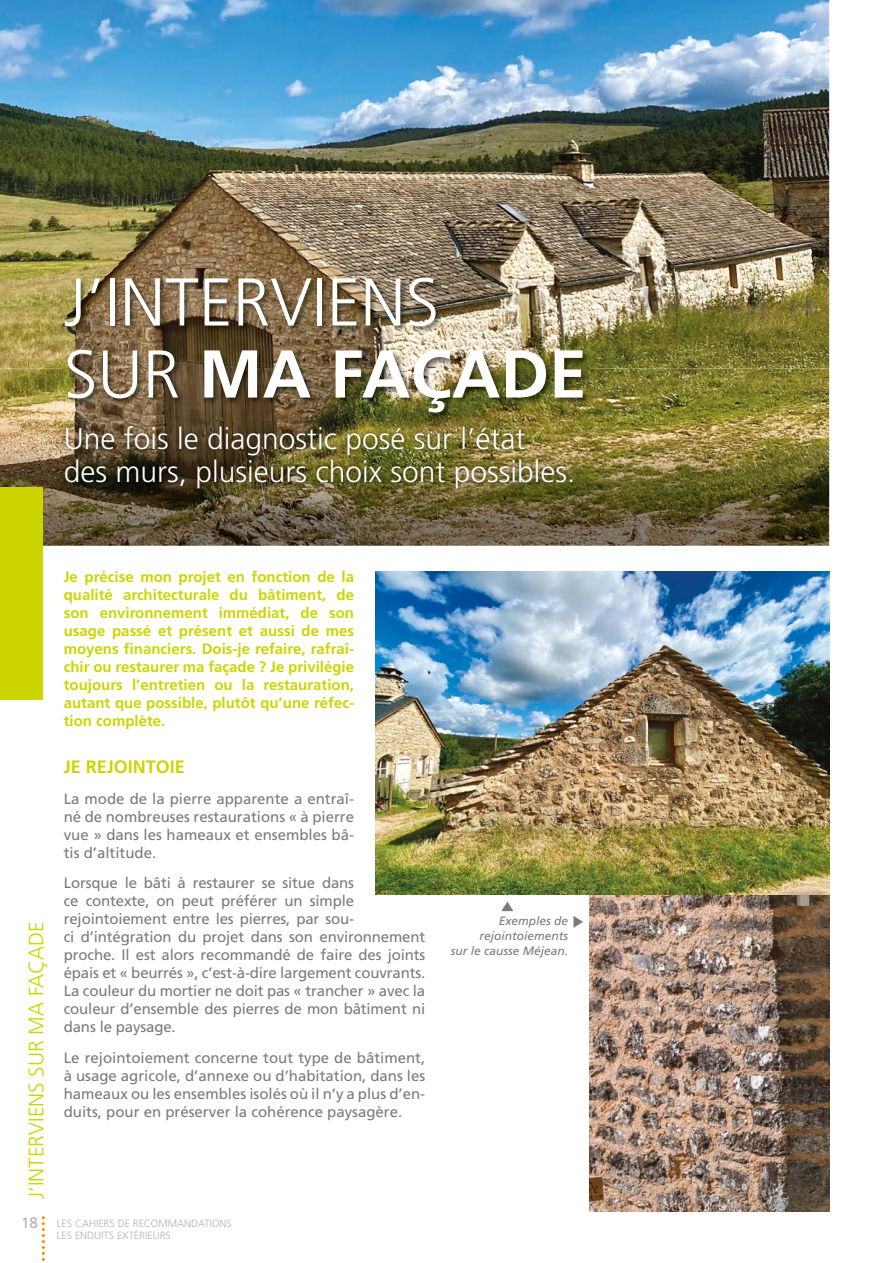
<style>
.page{position:relative;width:893px;height:1263px;background:#fff}
.page>*{position:absolute;margin:0;border:0;box-sizing:border-box;transform-origin:0 0}
.t1{font:300 67.5px/72px "Frutiger";color:#fff}
.t2{font:300 30px/33px "Frutiger";color:#fff}
.t3{font:300 21px "Frutiger";color:#cdd500}
.t4{font:700 18px "Frutiger";color:#cdd500}
.t5{font:15px/18px "Frutiger";letter-spacing:-.01em;color:#7c7b7b;text-align:justify}
.t6{font:700 15px/18px "Frutiger";color:#cdd500;text-align:justify}
.t7{font:15px "Frutiger";color:#b3b2b2}
.t8{font:italic 12px/15px "Frutiger";color:#7c7b7b;text-align:right}
.t9{font:300 10.5px/12.6px "Frutiger";color:#b3b2b2}
.s1{font-weight:700}
</style>
<div class="page">
<img style="left:0;top:0;width:829px;height:369px">
<img style="left:0;top:369px;width:103px;height:177px">
<img style="left:570px;top:369px;width:259px;height:177px">
<img style="left:103px;top:420px;width:467px;height:126px">
<svg style="left:42px;top:1216px;width:3px;height:45px"></svg>
<img style="left:63px;top:277px;width:527px;height:143px">
<img style="left:61px;top:421px;width:517px;height:72px">
<div style="left:0;top:488px;width:43px;height:212px;background:#cdd500"></div>
<img style="left:589px;top:894px;width:240px;height:318px">
<img style="left:375px;top:571px;width:454px;height:323px">
<svg style="left:573px;top:916px;width:10px;height:12px"></svg>
<svg style="left:501px;top:901px;width:12px;height:10px"></svg>
<h1 class="t1" style="left:64px;top:266px;width:524px">J’INTERVIENS<br>SUR <span class="s1">MA FAÇADE</span></h1>
<h2 class="t2" style="left:64px;top:422px;width:513px">Une fois le diagnostic posé sur l’état des murs, plusieurs choix sont possibles.</h2>
<h3 class="t3" style="left:24px;top:1199px;width:279px;rotate:-90deg">J’INTERVIENS SUR MA FAÇADE</h3>
<p class="t6" style="left:64px;top:568px;width:292px">Je précise mon projet en fonction de la qualité architecturale du bâtiment, de son environnement immédiat, de son usage passé et présent et aussi de mes moyens financiers. Dois-je refaire, rafraî&shy;chir ou restaurer ma façade ? Je privilégie toujours l’entretien ou la restauration, autant que possible, plutôt qu’une réfec&shy;tion complète.</p>
<p class="t4" style="left:64px;top:756px;width:123px">JE REJOINTOIE</p>
<p class="t5" style="left:64px;top:789px;width:292px">La mode de la pierre apparente a entraî&shy;né de nombreuses restaurations « à pierre vue » dans les hameaux et ensembles bâ&shy;tis d’altitude.</p>
<p class="t5" style="left:64px;top:874px;width:363px;text-align:left">Lorsque le bâti à restaurer se situe dans<br>ce contexte, on peut préférer un simple rejointoiement entre les pierres, par sou-<br>ci d’intégration du projet dans son environnement proche. Il est alors recommandé de faire des joints épais et « beurrés », c’est-à-dire largement couvrants.<br>La couleur du mortier ne doit pas « trancher » avec la couleur d’ensemble des pierres de mon bâtiment ni dans le paysage.</p>
<p class="t5" style="left:64px;top:1049px;width:363px">Le rejointoiement concerne tout type de bâtiment, à usage agricole, d’annexe ou d’habitation, dans les hameaux ou les ensembles isolés où il n’y a plus d’en&shy;duits, pour en préserver la cohérence paysagère.</p>
<p class="t8" style="left:451px;top:913px;width:119px">Exemples de rejointoiements<br>sur le causse Méjean.</p>
<p class="t7" style="left:21px;top:1214px;width:18px">18</p>
<p class="t9" style="left:57px;top:1216px;width:176px">LES CAHIERS DE RECOMMANDATIONS<br>LES ENDUITS EXTÉRIEURS</p>
</div>
